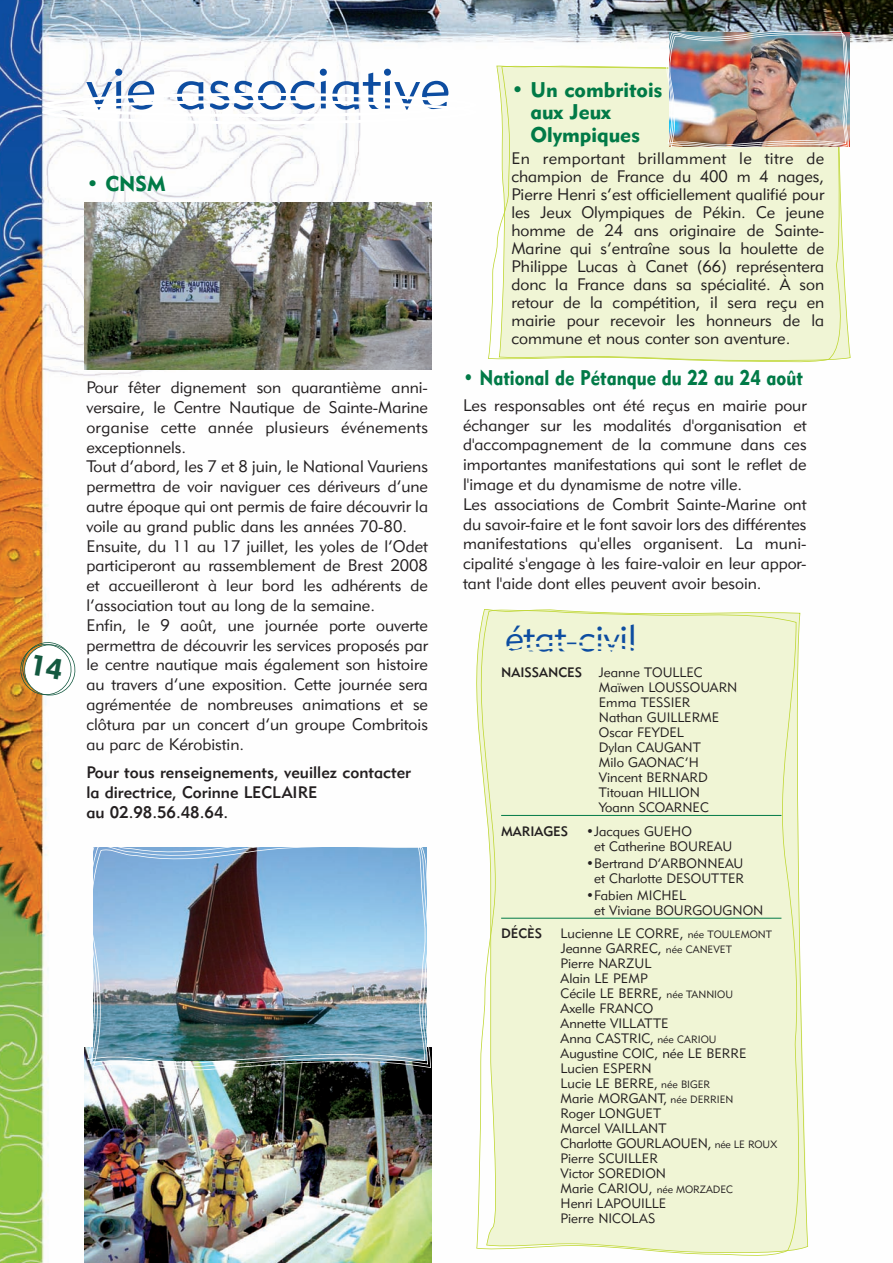
<style>
.page{position:relative;width:893px;height:1263px;background:#fff}
.page>*{position:absolute;margin:0;border:0;box-sizing:border-box;transform-origin:0 0}
.t1{font:60px "Geometric 415 BT Lite A";color:#0d4da1}
.t2{font:37.05px "Geometric 415 BT Lite A";color:#0d4da1}
.t3{font:21px/22.5px "Geometric 415 BT Black A";color:#017a47}
.t4{font:21px "Geometric 415 BT Black A";color:#017a47;scale:.86 1}
.t5{font:16.5px/19.8px "Geometric 415 BT Lite A";color:#231f20}
.t6{font:16.5px/19.8px "Geometric 415 BT Medium A";color:#231f20}
.t7{font:13.5px/15px "Geometric 415 BT Lite A";color:#231f20}
.t8{font:13.5px "Geometric 415 BT Medium A";color:#231f20}
.s1{font-family:"Geometric 415 BT Medium A"}
.s2{font-size:10.5px}
</style>
<div class="page">
<img style="left:0;top:0;width:892px;height:1263px">
<img style="left:85px;top:202px;width:346px;height:167px">
<img style="left:85px;top:1069px;width:346px;height:194px">
<svg style="left:468px;top:610px;width:340px;height:649px;background:#f0f5d6"></svg>
<svg style="left:42px;top:93px;width:435px;height:31px"></svg>
<svg style="left:488px;top:66px;width:362px;height:298px;background:#f0f5d5"></svg>
<img style="left:665px;top:29px;width:185px;height:121px">
<img style="left:88px;top:843px;width:345px;height:230px">
<img style="left:82px;top:836px;width:345px;height:230px">
<div style="left:504px;top:640px;width:135px;height:25px;background:#f0f5d5"></div>
<hr style="left:501px;top:815px;width:280px;height:1px;background:#017a47">
<hr style="left:501px;top:918px;width:280px;height:1px;background:#017a47">
<svg style="left:18px;top:640px;width:59px;height:58px"></svg>
<h1 class="t1" style="left:86px;top:65px;width:365px">vie associative</h1>
<p class="t3" style="left:86px;top:174px;width:81px">• CNSM</p>
<p class="t5" style="left:86px;top:379px;width:343px">Pour fêter dignement son quarantième anni&shy;versaire, le Centre Nautique de Sainte-Marine organise cette année plusieurs événements exceptionnels.<br>Tout d’abord, les 7 et 8 juin, le National Vauriens permettra de voir naviguer ces dériveurs d’une autre époque qui ont permis de faire découvrir la voile au grand public dans les années 70-80.<br>Ensuite, du 11 au 17 juillet, les yoles de l’Odet participeront au rassemblement de Brest 2008 et accueilleront à leur bord les adhérents de l’association tout au long de la semaine.<br>Enfin, le 9 août, une journée porte ouverte permettra de découvrir les services proposés par le centre nautique mais également son histoire au travers d’une exposition. Cette journée sera agrémentée de nombreuses animations et se clôtura par un concert d’un groupe Combritois au parc de Kérobistin.</p>
<p class="t6" style="left:86px;top:764px;width:326px">Pour tous renseignements, veuillez contacter la directrice, Corinne LECLAIRE<br>au 02.98.56.48.64.</p>
<p class="t3" style="left:530px;top:80px;width:134px;text-indent:-19px">• Un combritois aux Jeux<br>Olympiques</p>
<p class="t5" style="left:511px;top:151px;width:314px;line-height:18px;text-align:justify">En remportant brillamment le titre de champion de France du 400 m 4 nages, Pierre Henri s’est officiellement qualifié pour les Jeux Olympiques de Pékin. Ce jeune homme de 24 ans originaire de Sainte-Marine qui s’entraîne sous la houlette de Philippe Lucas à Canet (66) représentera donc la France dans sa spécialité. À son retour de la compétition, il sera reçu en mairie pour recevoir les honneurs de la commune et nous conter son aventure.</p>
<p class="t4" style="left:463px;top:370px;width:396px">• National de Pétanque du 22 au 24 août</p>
<p class="t5" style="left:463px;top:397px;width:345px">Les responsables ont été reçus en mairie pour échanger sur les modalités d'organisation et d'accompagnement de la commune dans ces importantes manifestations qui sont le reflet de l'image et du dynamisme de notre ville.<br>Les associations de Combrit Sainte-Marine ont du savoir-faire et le font savoir lors des différentes manifestations qu'elles organisent. La muni&shy;cipalité s'engage à les faire-valoir en leur appor&shy;tant l'aide dont elles peuvent avoir besoin.</p>
<h2 class="t2" style="left:505px;top:624px;width:133px">état-civil</h2>
<p class="t7" style="left:599px;top:666px;width:140px;text-indent:-98px"><span class="s1">NAISSANCES</span> Jeanne TOULLEC<br>Maïwen LOUSSOUARN<br>Emma TESSIER<br>Nathan GUILLERME<br>Oscar FEYDEL<br>Dylan CAUGANT<br>Milo GAONAC’H<br>Vincent BERNARD<br>Titouan HILLION<br>Yoann SCOARNEC</p>
<p class="t8" style="left:501px;top:826px;width:69px">MARIAGES</p>
<p class="t7" style="left:594px;top:825px;width:140px;text-indent:-8px"><span class="s1">•</span>Jacques GUEHO<br>et Catherine BOUREAU</p>
<p class="t7" style="left:586px;top:857px;width:159px;text-align:center">•Bertrand D’ARBONNEAU et Charlotte DESOUTTER</p>
<p class="t7" style="left:594px;top:889px;width:171px;text-indent:-8px">•Fabien MICHEL<br>et Viviane BOURGOUGNON</p>
<p class="t8" style="left:501px;top:929px;width:42px">DÉCÈS</p>
<p class="t7" style="left:560px;top:927px;width:218px">Lucienne LE CORRE, <span class="s2">née TOULEMONT<br></span>Jeanne GARREC, <span class="s2">née CANEVET<br></span>Pierre NARZUL<br>Alain LE PEMP<br>Cécile LE BERRE, <span class="s2">née TANNIOU<br></span>Axelle FRANCO<br>Annette VILLATTE<br>Anna CASTRIC, <span class="s2">née CARIOU<br></span>Augustine COIC, née LE BERRE<br>Lucien ESPERN<br>Lucie LE BERRE, <span class="s2">née BIGER<br></span>Marie MORGANT, <span class="s2">née DERRIEN<br></span>Roger LONGUET<br>Marcel VAILLANT<br>Charlotte GOURLAOUEN, <span class="s2">née LE ROUX<br></span>Pierre SCUILLER<br>Victor SOREDION<br>Marie CARIOU, <span class="s2">née MORZADEC<br></span>Henri LAPOUILLE<br>Pierre NICOLAS</p>
</div>
